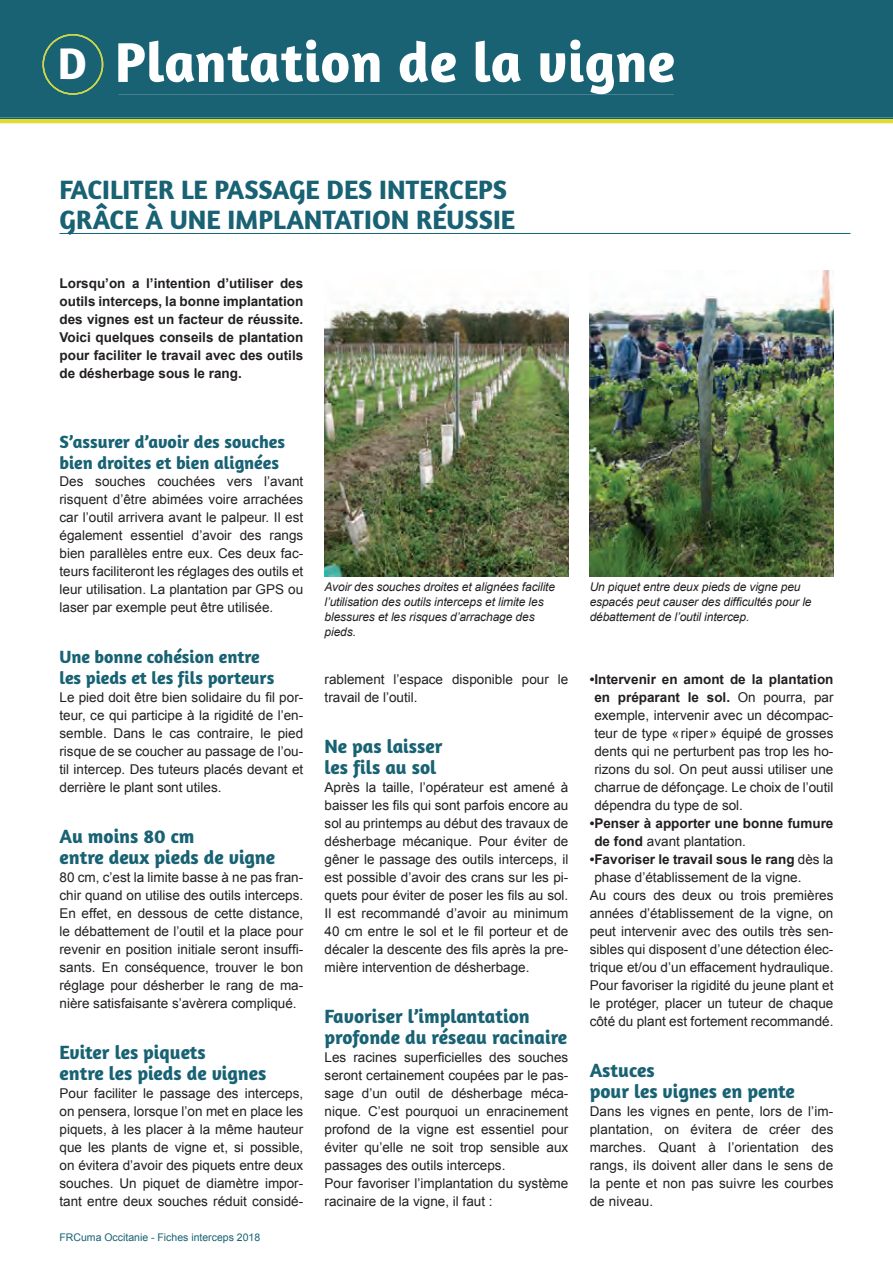
<style>
.page{position:relative;width:893px;height:1263px;background:#fff}
.page>*{position:absolute;margin:0;border:0;box-sizing:border-box;transform-origin:0 0}
.t1{font:700 57px "Amaranth";letter-spacing:.01em;color:#fff}
.t2{font:700 27px/30px "Amaranth";color:#186274}
.t3{font:700 19.5px/21px "Amaranth";color:#186274}
.t4{font:700 18px/21px "Amaranth";color:#186274}
.t5{font:13.5px/18px "Arial";color:#231f20;text-align:justify}
.t6{font:700 13.5px/18px "Arial";color:#231f20;text-align:justify}
.t7{font:italic 12px/15px "Arial";letter-spacing:-.01em;color:#231f20}
.t8{font:10.5px "Arial";color:#186274}
.s1{font-size:45px}
.s2{font-weight:700}
.s3{font-weight:400}
</style>
<div class="page">
<div style="left:0;top:0;width:893px;height:119px;background:#186274"></div>
<hr style="left:0;top:119px;width:893px;height:4px;background:#e0dc2e">
<hr style="left:59px;top:233px;width:791px;height:1px;background:#186274">
<img style="left:325px;top:302px;width:243px;height:274px">
<img style="left:590px;top:270px;width:243px;height:306px">
<h1 class="t1" style="left:58px;top:26px;width:619px"><span class="s1">D</span> Plantation de la vigne</h1>
<h2 class="t2" style="left:59px;top:174px;width:457px">FACILITER LE PASSAGE DES INTERCEPS<br>GRÂCE À UNE IMPLANTATION RÉUSSIE</h2>
<p class="t6" style="left:59px;top:275px;width:245px">Lorsqu’on a l’intention d’utiliser des outils interceps, la bonne implantation des vignes est un facteur de réussite.<br>Voici quelques conseils de plantation pour faciliter le travail avec des outils de désherbage sous le rang.</p>
<h3 class="t4" style="left:59px;top:430px;width:227px">S’assurer d’avoir des souches bien droites et bien alignées</h3>
<p class="t5" style="left:59px;top:472px;width:245px">Des souches couchées vers l’avant risquent d’être abimées voire arrachées car l’outil arrivera avant le palpeur. Il est également essentiel d’avoir des rangs bien parallèles entre eux. Ces deux fac&shy;teurs faciliteront les réglages des outils et leur utilisation. La plantation par GPS ou laser par exemple peut être utilisée.</p>
<h3 class="t4" style="left:59px;top:646px;width:216px">Une bonne cohésion entre les pieds et les fils porteurs</h3>
<p class="t5" style="left:59px;top:688px;width:245px">Le pied doit être bien solidaire du fil por&shy;teur, ce qui participe à la rigidité de l’en&shy;semble. Dans le cas contraire, le pied risque de se coucher au passage de l’ou&shy;til intercep. Des tuteurs placés devant et derrière le plant sont utiles.</p>
<h3 class="t3" style="left:59px;top:825px;width:217px">Au moins 80 cm<br>entre deux pieds de vigne</h3>
<p class="t5" style="left:59px;top:868px;width:245px">80 cm, c’est la limite basse à ne pas fran&shy;chir quand on utilise des outils interceps.<br>En effet, en dessous de cette distance, le débattement de l’outil et la place pour revenir en position initiale seront insuffi&shy;sants. En conséquence, trouver le bon réglage pour désherber le rang de ma&shy;nière satisfaisante s’avèrera compliqué.</p>
<h3 class="t3" style="left:59px;top:1041px;width:208px">Eviter les piquets<br>entre les pieds de vignes</h3>
<p class="t5" style="left:59px;top:1084px;width:245px">Pour faciliter le passage des interceps, on pensera, lorsque l’on met en place les piquets, à les placer à la même hauteur que les plants de vigne et, si possible, on évitera d’avoir des piquets entre deux souches. Un piquet de diamètre impor&shy;tant entre deux souches réduit considé-</p>
<p class="t8" style="left:59px;top:1230px;width:202px">FRCuma Occitanie - Fiches interceps 2018</p>
<p class="t7" style="left:325px;top:580px;width:232px">Avoir des souches droites et alignées facilite l’utilisation des outils interceps et limite les blessures et les risques d’arrachage des pieds.</p>
<p class="t5" style="left:325px;top:670px;width:245px">rablement l’espace disponible pour le travail de l’outil.</p>
<h3 class="t3" style="left:325px;top:735px;width:119px">Ne pas laisser les fils au sol</h3>
<p class="t5" style="left:325px;top:778px;width:245px">Après la taille, l’opérateur est amené à baisser les fils qui sont parfois encore au sol au printemps au début des travaux de désherbage mécanique. Pour éviter de gêner le passage des outils interceps, il est possible d’avoir des crans sur les pi&shy;quets pour éviter de poser les fils au sol.<br>Il est recommandé d’avoir au minimum 40 cm entre le sol et le fil porteur et de décaler la descente des fils après la pre&shy;mière intervention de désherbage.</p>
<h3 class="t3" style="left:325px;top:1005px;width:244px">Favoriser l’implantation profonde du réseau racinaire</h3>
<p class="t5" style="left:325px;top:1048px;width:245px;text-align:left">Les racines superficielles des souches seront certainement coupées par le pas&shy;sage d’un outil de désherbage méca&shy;nique. C’est pourquoi un enracinement profond de la vigne est essentiel pour éviter qu’elle ne soit trop sensible aux passages des outils interceps.<br>Pour favoriser l’implantation du système racinaire de la vigne, il faut :</p>
<p class="t7" style="left:590px;top:580px;width:223px">Un piquet entre deux pieds de vigne peu espacés peut causer des difficultés pour le débattement de l’outil intercep.</p>
<p class="t5" style="left:594px;top:670px;width:241px;text-indent:-5px"><span class="s2">• Intervenir en amont de la plantation en préparant le sol.</span> On pourra, par exemple, intervenir avec un décompac&shy;teur de type « riper » équipé de grosses dents qui ne perturbent pas trop les ho&shy;rizons du sol. On peut aussi utiliser une charrue de défonçage. Le choix de l’outil dépendra du type de sol.</p>
<p class="t6" style="left:594px;top:815px;width:241px;text-indent:-5px">• Penser à apporter une bonne fumure de fond <span class="s3">avant plantation.</span></p>
<p class="t6" style="left:590px;top:851px;width:245px">• Favoriser le travail sous le rang <span class="s3">dès la</span></p>
<p class="t5" style="left:594px;top:868px;width:209px">phase d’établissement de la vigne.</p>
<p class="t5" style="left:590px;top:886px;width:245px">Au cours des deux ou trois premières</p>
<p class="t5" style="left:590px;top:904px;width:245px">années d’établissement de la vigne, on</p>
<p class="t5" style="left:590px;top:922px;width:245px">peut intervenir avec des outils très sen-</p>
<p class="t5" style="left:590px;top:940px;width:245px">sibles qui disposent d’une détection élec-</p>
<p class="t5" style="left:590px;top:958px;width:245px">trique et/ou d’un effacement hydraulique.</p>
<p class="t5" style="left:590px;top:976px;width:245px">Pour favoriser la rigidité du jeune plant et</p>
<p class="t5" style="left:590px;top:994px;width:245px">le protéger, placer un tuteur de chaque</p>
<p class="t5" style="left:590px;top:1012px;width:245px">côté du plant est fortement recommandé.</p>
<h3 class="t3" style="left:590px;top:1059px;width:207px">Astuces<br>pour les vignes en pente</h3>
<p class="t5" style="left:590px;top:1102px;width:245px">Dans les vignes en pente, lors de l’im&shy;plantation, on évitera de créer des marches. Quant à l’orientation des rangs, ils doivent aller dans le sens de la pente et non pas suivre les courbes de niveau.</p>
</div>
